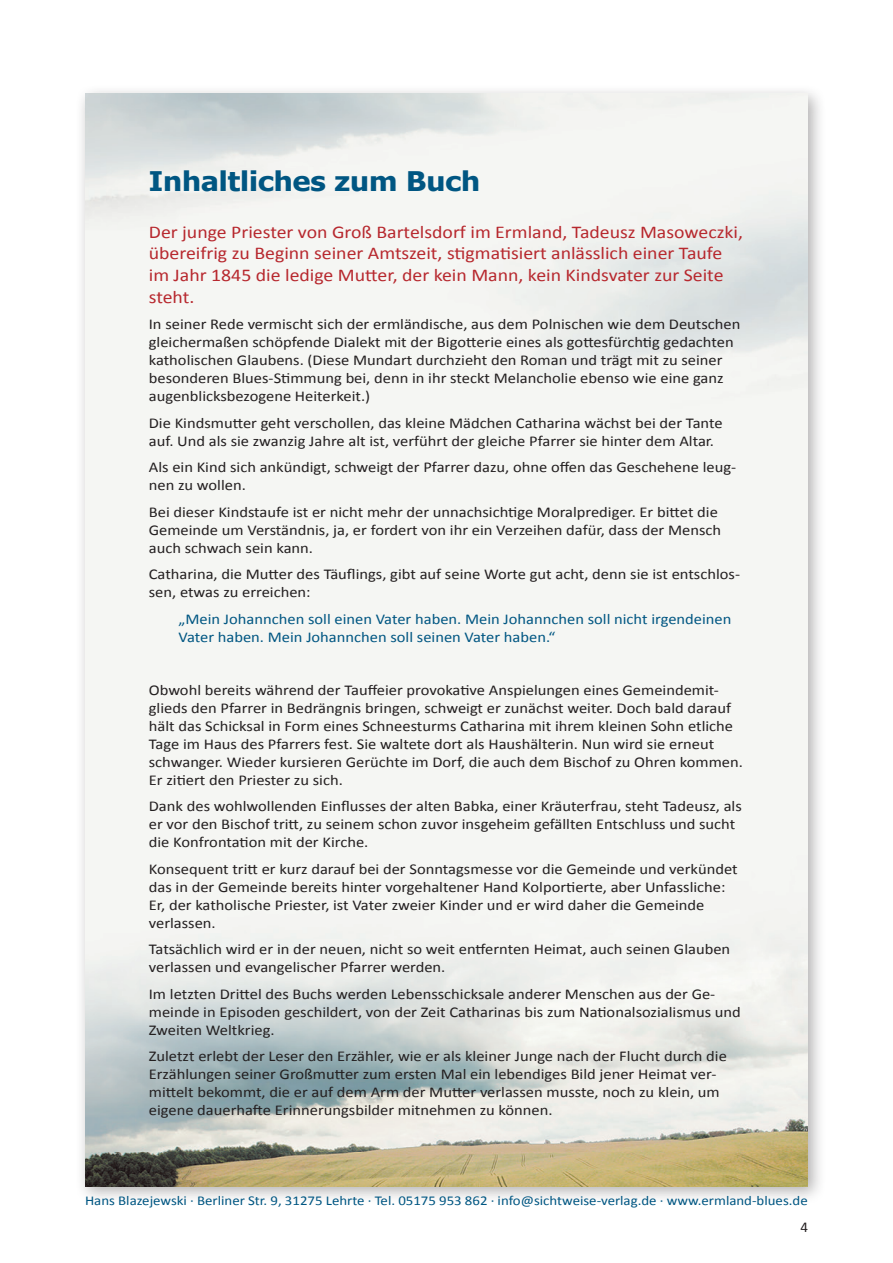
<style>
.page{position:relative;width:893px;height:1263px;background:#fff}
.page>*{position:absolute;margin:0;border:0;box-sizing:border-box;transform-origin:0 0}
.t1{font:700 27px "Tahoma";color:#005682;scale:1.1 1}
.t2{font:18px/21.6px "Calibri";color:#b7282e;scale:1.1 1}
.t3{font:15px/18px "Calibri";color:#231f20;scale:1.1 1}
.t4{font:15px/18px "Calibri";color:#005682;scale:1.1 1}
.t5{font:15px "Calibri";color:#231f20}
.t6{font:13.5px "Calibri";color:#005682;scale:1.1 1}
</style>
<div class="page">
<div style="left:75px;top:83px;width:751px;height:1122px;background:#231f20;opacity:.35"></div>
<img style="left:85px;top:94px;width:723px;height:1092px">
<h1 class="t1" style="left:149px;top:164px;width:303px">Inhaltliches zum Buch</h1>
<p class="t2" style="left:149px;top:220px;width:542px">Der junge Priester von Groß Bartelsdorf im Ermland, Tadeusz Masoweczki, übereifrig zu Beginn seiner Amtszeit, stigmatisiert anlässlich einer Taufe im Jahr 1845 die ledige Mutter, der kein Mann, kein Kindsvater zur Seite steht.</p>
<p class="t3" style="left:149px;top:314px;width:539px">In seiner Rede vermischt sich der ermländische, aus dem Polnischen wie dem Deutschen gleichermaßen schöpfende Dialekt mit der Bigotterie eines als gottesfürchtig gedachten katholischen Glaubens. (Diese Mundart durchzieht den Roman und trägt mit zu seiner besonderen Blues-Stimmung bei, denn in ihr steckt Melancholie ebenso wie eine ganz augenblicksbezogene Heiterkeit.)</p>
<p class="t3" style="left:149px;top:413px;width:523px">Die Kindsmutter geht verschollen, das kleine Mädchen Catharina wächst bei der Tante auf. Und als sie zwanzig Jahre alt ist, verführt der gleiche Pfarrer sie hinter dem Altar.</p>
<p class="t3" style="left:149px;top:457px;width:535px">Als ein Kind sich ankündigt, schweigt der Pfarrer dazu, ohne offen das Geschehene leug&shy;nen zu wollen.</p>
<p class="t3" style="left:149px;top:502px;width:522px">Bei dieser Kindstaufe ist er nicht mehr der unnachsichtige Moralprediger. Er bittet die<br>Gemeinde um Verständnis, ja, er fordert von ihr ein Verzeihen dafür, dass der Mensch auch schwach sein kann.</p>
<p class="t3" style="left:149px;top:564px;width:539px">Catharina, die Mutter des Täuflings, gibt auf seine Worte gut acht, denn sie ist entschlos&shy;sen, etwas zu erreichen:</p>
<p class="t4" style="left:179px;top:609px;width:504px">„Mein Johannchen soll einen Vater haben. Mein Johannchen soll nicht irgendeinen<br>Vater haben. Mein Johannchen soll seinen Vater haben.“</p>
<p class="t3" style="left:149px;top:680px;width:542px">Obwohl bereits während der Tauffeier provokative Anspielungen eines Gemeindemit&shy;glieds den Pfarrer in Bedrängnis bringen, schweigt er zunächst weiter. Doch bald darauf hält das Schicksal in Form eines Schneesturms Catharina mit ihrem kleinen Sohn etliche Tage im Haus des Pfarrers fest. Sie waltete dort als Haushälterin. N un wird sie erneut schwanger. Wieder kursieren Gerüchte im Dorf, die auch dem Bischof zu Ohren kommen.<br>Er zitiert den Priester zu sich.</p>
<p class="t3" style="left:149px;top:796px;width:541px">Dank des wohlwollenden Einflusses der alten Babka, einer Kräuterfrau, steht Tadeusz, als er vor den Bischof tritt, zu seinem schon zuvor insgeheim gefällten Entschluss und sucht die Konfrontation mit der Kirche.</p>
<p class="t3" style="left:149px;top:859px;width:537px">Konsequent tritt er kurz darauf bei der Sonntagsmesse vor die Gemeinde und verkündet das in der Gemeinde bereits hinter vorgehaltener Hand Kolportierte, aber Unfassliche:<br>Er, der katholische Priester, ist Vater zweier Kinder und er wird daher die Gemeinde verlassen.</p>
<p class="t3" style="left:149px;top:940px;width:530px">Tatsächlich wird er in der neuen, nicht so weit entfernten Heimat, auch seinen Glauben verlassen und evangelischer Pfarrer werden.</p>
<p class="t3" style="left:149px;top:984px;width:540px">Im letzten Drittel des Buchs werden Lebensschicksale anderer Menschen aus der Ge&shy;meinde in Episoden geschildert, von der Zeit Catharinas bis zum Nationalsozialismus und<br>Zweiten Weltkrieg.</p>
<p class="t3" style="left:149px;top:1047px;width:527px">Zuletzt erlebt der Leser den Erzähler, wie er als kleiner Junge nach der Flucht durch die Erzählungen seiner Großmutter zum ersten Mal ein lebendiges Bild jener Heimat ver&shy;mittelt bekommt, die er auf dem Arm der Mutter verlassen musste, noch zu klein, um eigene dauerhafte Erinnerungsbilder mitnehmen zu können.</p>
<p class="t6" style="left:85px;top:1192px;width:658px">Hans Blazejewski · Berliner Str. 9, 31275 Lehrte · Tel. 05175 953 862 · info@sichtweise-verlag.de · www.ermland-blues.de</p>
<p class="t5" style="left:800px;top:1217px;width:9px">4</p>
</div>
